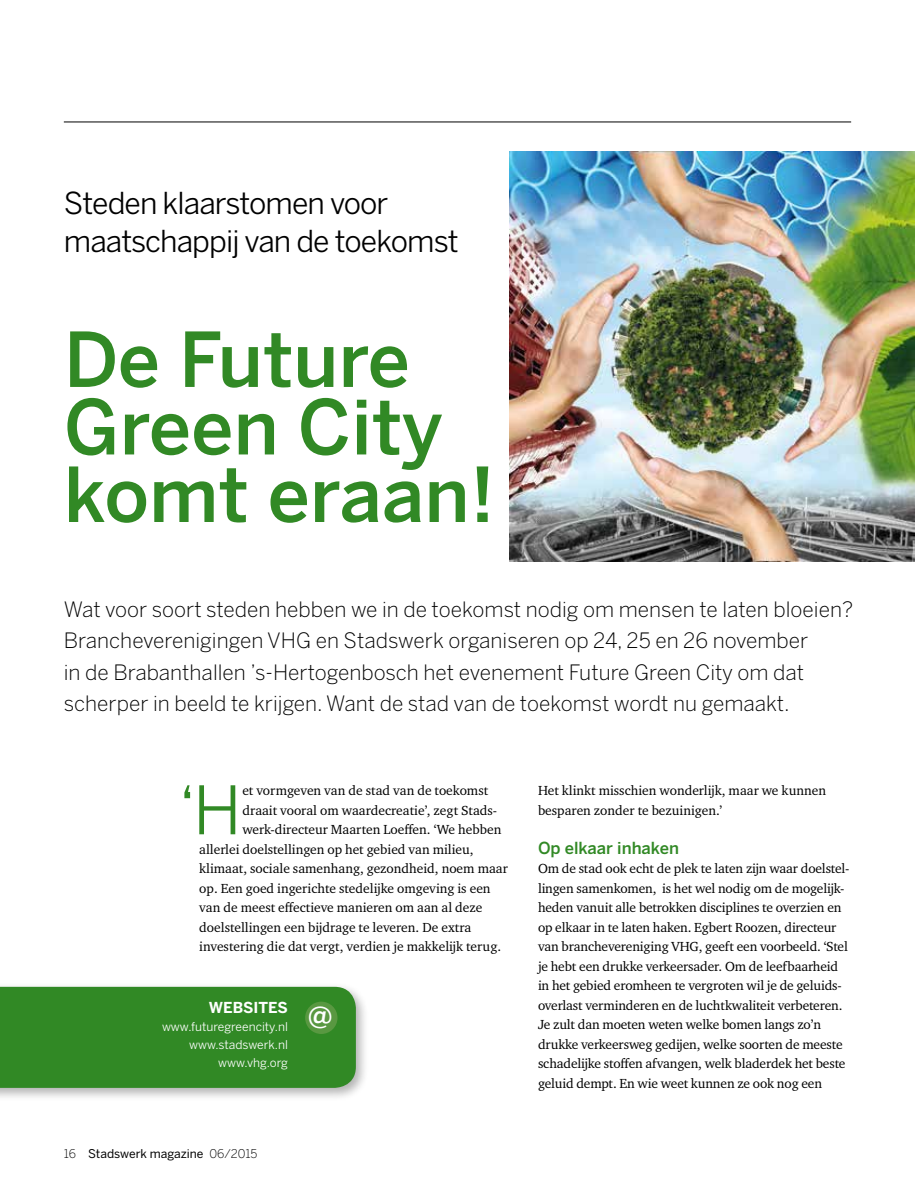
<style>
.page{position:relative;width:915px;height:1191px;background:#fff}
.page>*{position:absolute;margin:0;border:0;box-sizing:border-box;transform-origin:0 0}
.t1{font:500 75px/67.5px "Benton Sans";color:#318925}
.t2{font:66.15px "Benton Sans";color:#318925}
.t3{font:30px/37.5px "Benton Sans";letter-spacing:-.03em;color:#000}
.t4{font:500 28.65px "Benton Sans";color:#fff}
.t5{font:300 21px/31.5px "Benton Sans";color:#000}
.t6{font:500 16.5px "Benton Sans";color:#318925}
.t7{font:700 15px "Benton Sans";color:#fff}
.t8{font:13.5px/19.5px "Charter ITC Std";letter-spacing:-.01em;color:#000}
.t9{font:12px/18px "Benton Sans";color:#fff;text-align:right}
.t10{font:12px "Benton Sans";color:#000}
.s1{font-weight:300}
</style>
<div class="page">
<hr style="left:64px;top:122px;width:786px;height:1px;background:#000">
<img style="left:509px;top:151px;width:405px;height:410px">
<div style="left:0;top:981px;width:369px;height:120px;background:#000;opacity:.3"></div>
<div style="left:0;top:986px;width:356px;height:101px;background:#318925"></div>
<div style="left:305px;top:1001px;width:32px;height:33px;background:#599841;border-radius:50%"></div>
<h3 class="t3" style="left:64px;top:184px;width:396px">Steden klaarstomen voor maatschappij van de toekomst</h3>
<h1 class="t1" style="left:64px;top:325px;width:432px">De Future<br>Green City komt eraan!</h1>
<p class="t5" style="left:64px;top:593px;width:790px">Wat voor soort steden hebben we in de toekomst nodig om mensen te laten bloeien?<br>Brancheverenigingen VHG en Stadswerk organiseren op 24, 25 en 26 november<br>in de Brabanthallen ’s-Hertogenbosch het evenement Future Green City om dat scherper in beeld te krijgen. Want de stad van de toekomst wordt nu gemaakt.</p>
<h2 class="t2" style="left:178px;top:771px;width:65px">‘H</h2>
<p class="t8" style="left:242px;top:780px;width:247px">et vormgeven van de stad van de toekomst</p>
<p class="t8" style="left:242px;top:800px;width:256px">draait vooral om waardecreatie’, zegt Stads-</p>
<p class="t8" style="left:242px;top:819px;width:260px">werk-directeur Maarten Loeffen. ‘We hebben</p>
<p class="t8" style="left:199px;top:839px;width:276px">allerlei doelstellingen op het gebied van milieu,</p>
<p class="t8" style="left:199px;top:858px;width:310px">klimaat, sociale samenhang, gezondheid, noem maar</p>
<p class="t8" style="left:199px;top:878px;width:293px">op. Een goed ingerichte stedelijke omgeving is een</p>
<p class="t8" style="left:199px;top:897px;width:284px">van de meest effectieve manieren om aan al deze</p>
<p class="t8" style="left:199px;top:917px;width:273px">doelstellingen een bijdrage te leveren. De extra</p>
<p class="t8" style="left:199px;top:936px;width:303px">investering die dat vergt, verdien je makkelijk terug.</p>
<p class="t7" style="left:209px;top:998px;width:81px">WEBSITES</p>
<p class="t9" style="left:162px;top:1017px;width:127px">www.futuregreencity.nl www.stadswerk.nl www.vhg.org</p>
<h3 class="t4" style="left:308px;top:1000px;width:26px">@</h3>
<p class="t10" style="left:64px;top:1146px;width:195px"><span class="s1">16</span> Stadswerk magazine <span class="s1">06/2015</span></p>
<p class="t8" style="left:538px;top:780px;width:289px">Het klinkt misschien wonderlijk, maar we kunnen besparen zonder te bezuinigen.’</p>
<p class="t6" style="left:538px;top:838px;width:143px">Op elkaar inhaken</p>
<p class="t8" style="left:538px;top:858px;width:313px">Om de stad ook echt de plek te laten zijn waar doelstel&shy;lingen samenkomen, is het wel nodig om de mogelijk&shy;heden vanuit alle betrokken disciplines te overzien en op elkaar in te laten haken. Egbert Roozen, directeur van branchevereniging VHG, geeft een voorbeeld. ‘Stel je hebt een drukke verkeersader. Om de leefbaarheid in het gebied eromheen te vergroten wil je de geluids&shy;overlast verminderen en de luchtkwaliteit verbeteren.<br>Je zult dan moeten weten welke bomen langs zo’n drukke verkeersweg gedijen, welke soorten de meeste schadelijke stoffen afvangen, welk bladerdek het beste geluid dempt. En wie weet kunnen ze ook nog een</p>
</div>
